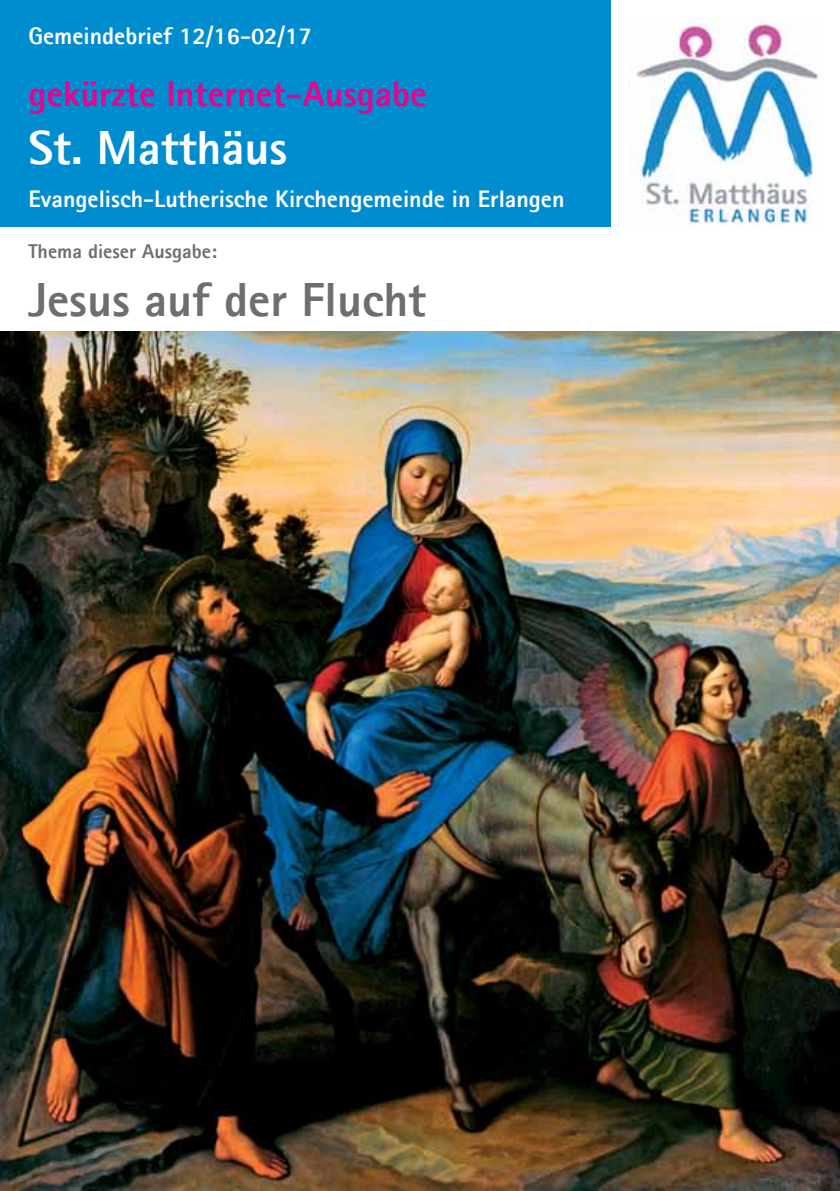
<style>
.page{position:relative;width:840px;height:1191px;background:#fff}
.page>*{position:absolute;margin:0;border:0;box-sizing:border-box;transform-origin:0 0}
.t1{font:800 48px "Agfa Rotis Sans Serif";color:#6d6e71}
.t2{font:800 48px "Agfa Rotis Sans Serif";color:#fff}
.t3{font:800 36px "Agfa Rotis Sans Serif";color:#ec008c}
.t4{font:800 24px "Agfa Rotis Sans Serif";color:#fff}
.t5{font:800 20px "Agfa Rotis Sans Serif";color:#6d6e71}
</style>
<div class="page">
<img style="left:0;top:331px;width:839px;height:860px">
<div style="left:0;top:0;width:610px;height:227px;background:#008dd0"></div>
<img style="left:628px;top:18px;width:190px;height:207px">
<p class="t4" style="left:28px;top:20px;width:285px">Gemeindebrief 12/16-02/17</p>
<h2 class="t3" style="left:28px;top:71px;width:399px">gekürzte Internet-Ausgabe</h2>
<h1 class="t2" style="left:28px;top:117px;width:260px">St. Matthäus</h1>
<p class="t4" style="left:28px;top:183px;width:537px">Evangelisch-Lutherische Kirchengemeinde in Erlangen</p>
<p class="t5" style="left:28px;top:239px;width:190px">Thema dieser Ausgabe:</p>
<h1 class="t1" style="left:28px;top:269px;width:399px">Jesus auf der Flucht</h1>
</div>
